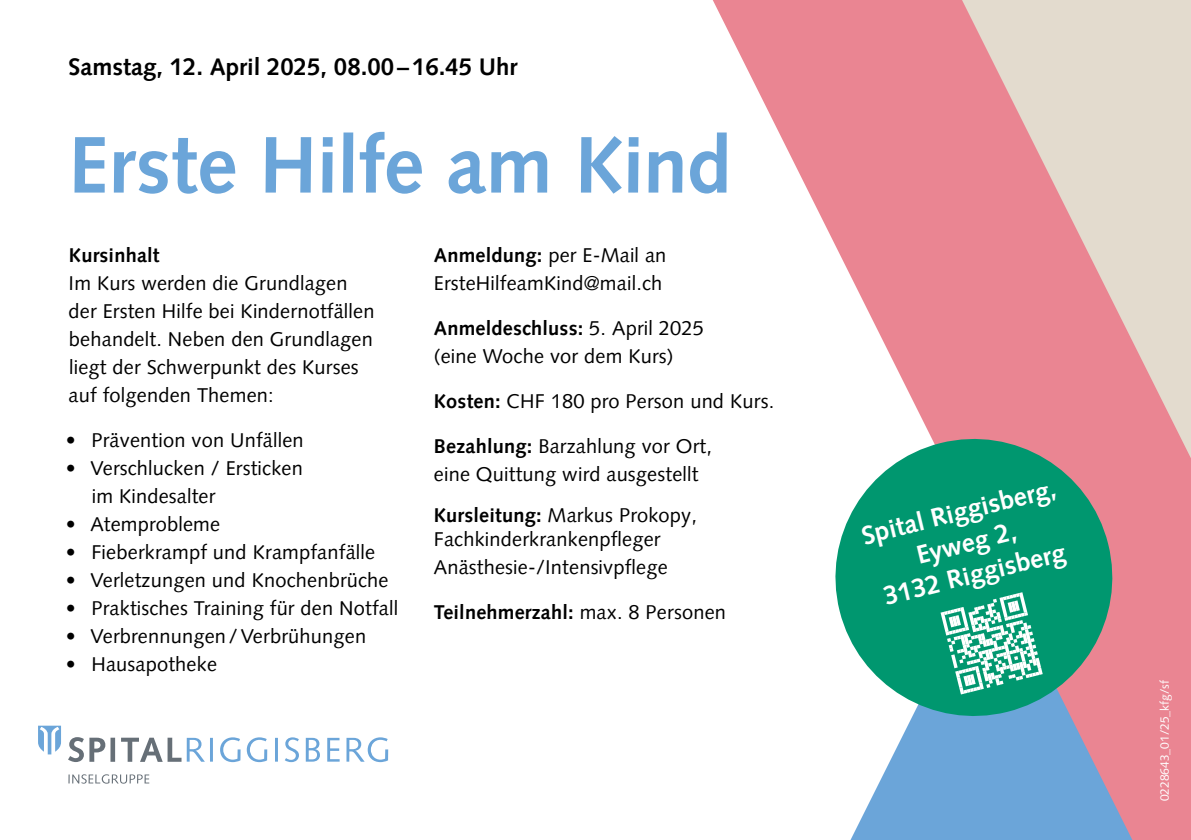
<style>
.page{position:relative;width:1191px;height:840px;background:#fff}
.page>*{position:absolute;margin:0;border:0;box-sizing:border-box;transform-origin:0 0}
.t1{font:700 80px "Syntax LT Pro";letter-spacing:-.01em;color:#6ba5d9}
.t2{font:700 26px/32px "Syntax LT Pro";color:#fff;text-align:center}
.t3{font:700 24px "Syntax LT Pro";color:#000}
.t4{font:20px/28px "Syntax LT Pro";letter-spacing:.01em;color:#000}
.t5{font:700 20px "Syntax LT Pro";letter-spacing:.01em;color:#000}
.t6{font:12px "Syntax LT Pro";color:#fff}
.s1{font-weight:700}
.s2{font-weight:400}
</style>
<div class="page">
<svg style="left:713px;top:0;width:478px;height:839px"></svg>
<svg style="left:38px;top:725px;width:23px;height:29px"></svg>
<svg style="left:68px;top:774px;width:81px;height:9px"></svg>
<svg style="left:121px;top:737px;width:60px;height:24px"></svg>
<div style="left:110px;top:737px;width:5px;height:24px;background:#666f77"></div>
<svg style="left:68px;top:737px;width:37px;height:24px"></svg>
<svg style="left:187px;top:737px;width:201px;height:24px"></svg>
<svg style="left:962px;top:0;width:229px;height:458px;background:#e6b2b1"></svg>
<svg style="left:821px;top:424px;width:305px;height:306px;fill:#00976f"></svg>
<svg style="left:940px;top:592px;width:102px;height:102px"></svg>
<p class="t3" style="left:68px;top:52px;width:450px">Samstag, 12. April 2025, 08.00–16.45 Uhr</p>
<h1 class="t1" style="left:68px;top:118px;width:664px">Erste Hilfe am Kind</h1>
<p class="t5" style="left:69px;top:243px;width:92px">Kursinhalt</p>
<p class="t4" style="left:69px;top:269px;width:307px">Im Kurs werden die Grundlagen der Ersten Hilfe bei Kindernotfällen behandelt. Neben den Grundlagen liegt der Schwerpunkt des Kurses auf folgenden Themen:</p>
<p class="t4" style="left:66px;top:426px;width:239px">• Prävention von Unfällen</p>
<p class="t4" style="left:92px;top:454px;width:213px;text-indent:-26px">• Verschlucken / Ersticken im Kindesalter</p>
<p class="t4" style="left:66px;top:510px;width:156px">• Atemprobleme</p>
<p class="t4" style="left:66px;top:538px;width:311px">• Fieberkrampf und Krampfanfälle</p>
<p class="t4" style="left:66px;top:566px;width:324px">• Verletzungen und Knochenbrüche</p>
<p class="t4" style="left:66px;top:594px;width:334px">• Praktisches Training für den Notfall</p>
<p class="t4" style="left:66px;top:622px;width:302px">• Verbrennungen /Verbrühungen</p>
<p class="t4" style="left:66px;top:650px;width:153px">• Hausapotheke</p>
<p class="t4" style="left:434px;top:241px;width:234px"><span class="s1">Anmeldung:</span> per E-Mail an<br>ErsteHilfeamKind@mail.ch</p>
<p class="t4" style="left:434px;top:314px;width:272px"><span class="s1">Anmeldeschluss:</span> 5. April 2025 (eine Woche vor dem Kurs)</p>
<p class="t4" style="left:434px;top:387px;width:342px"><span class="s1">Kosten:</span> CHF 180 pro Person und Kurs.</p>
<p class="t4" style="left:434px;top:432px;width:280px"><span class="s1">Bezahlung:</span> Barzahlung vor Ort, eine Quittung wird ausgestellt</p>
<p class="t4" style="left:434px;top:503px;width:265px;line-height:24px"><span class="s1">Kursleitung:</span> Markus Prokopy,<br>Fachkinder-krankenpfleger</p>
<p class="t4" style="left:434px;top:553px;width:235px">Anästhesie-/Intensivpflege</p>
<p class="t5" style="left:434px;top:600px;width:294px">Teilnehmerzahl: <span class="s2">max. 8 Personen</span></p>
<h2 class="t2" style="left:858px;top:520px;width:201px;rotate:-14deg">Spital Riggisberg,<br>Eyweg 2,<br>3132 Riggisberg</h2>
<p class="t6" style="left:1157px;top:800px;width:123px;rotate:-90deg">0228643_01/25_kfg/sf</p>
</div>
